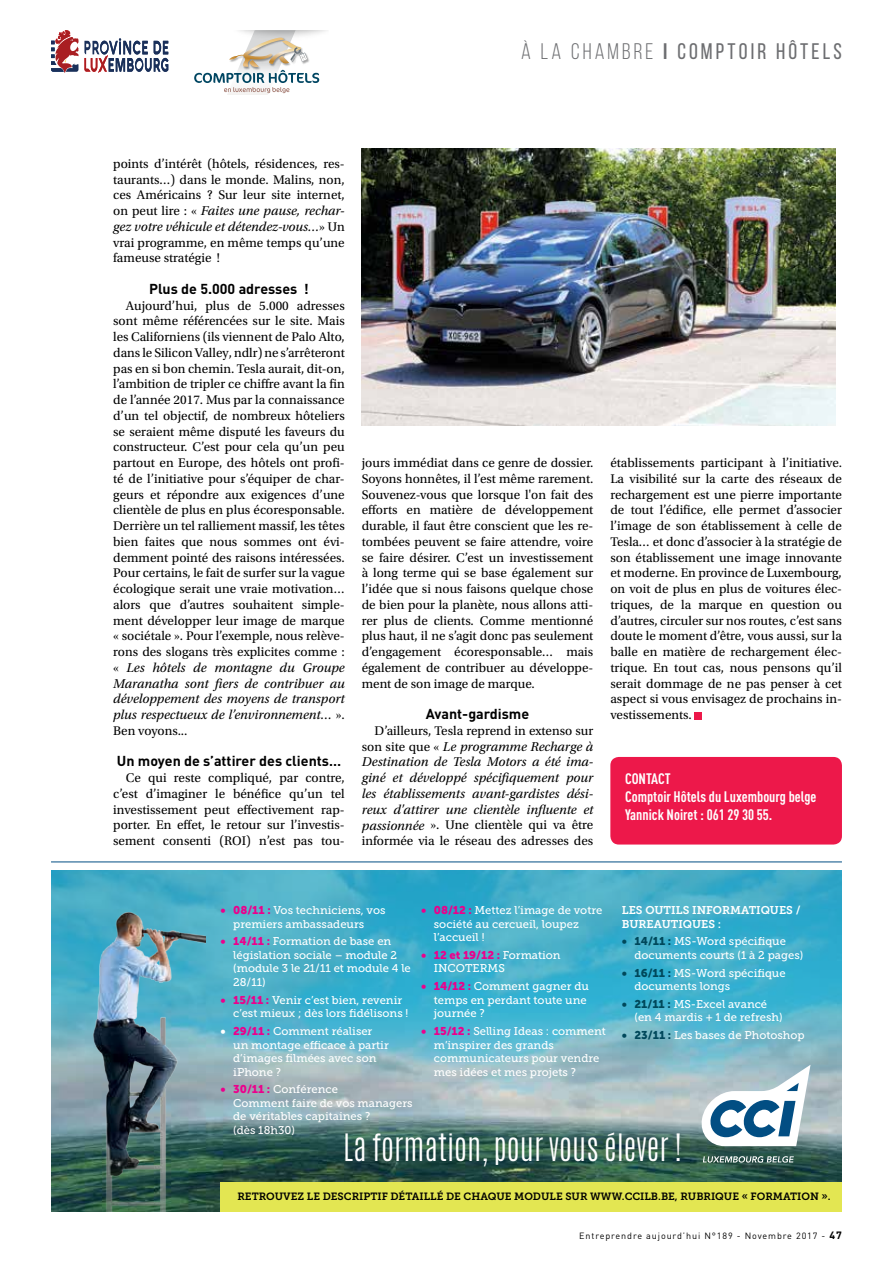
<style>
.page{position:relative;width:893px;height:1263px;background:#fff}
.page>*{position:absolute;margin:0;border:0;box-sizing:border-box;transform-origin:0 0}
.t1{font:300 31.5px "Antonio";color:#fff}
.t2{font:22.5px "Bebas Neue";letter-spacing:.14em;color:#6d6e71}
.t3{font:700 15px/18px "DIN Cond";color:#fff}
.t4{font:700 14.25px "DIN";color:#000}
.t5{font:italic 13.5px/15.8px "Utopia Std";color:#000;text-align:justify}
.t6{font:13.2px/15.8px "Utopia Std";color:#000;text-align:justify}
.t7{font:11.25px/13.5px "Museo Slab 500";color:#fff}
.t8{font:11.25px/13.5px "Museo Slab 700";color:#fff}
.t9{font:11.25px "Museo Sans 900";color:#ec008c}
.t10{font:10.5px "Museo Slab 700";color:#000}
.t11{font:9px "DIN";letter-spacing:.1em;color:#000}
.s1{font-style:inherit}
.s2{font-weight:700}
.s3{font-style:normal;font-size:13.2px}
.s4{font-style:italic;font-size:13.5px}
.s5{font-family:"Museo Sans 900";color:#ec008c}
.s6{font-family:"Museo Sans 900"}
.s7{font-family:"Museo Slab 500";color:#fff}
.s8{font-family:"Museo Sans 900";color:#00485b}
.s9{font-weight:700;font-size:10.5px}
</style>
<div class="page">
<div style="left:694px;top:712px;width:7px;height:7px;background:#ed184a"></div>
<img style="left:319px;top:30px;width:8px;height:3px">
<svg style="left:194px;top:30px;width:125px;height:65px"></svg>
<svg style="left:51px;top:30px;width:117px;height:43px"></svg>
<div style="left:610px;top:757px;width:232px;height:87px;background:#ed184a;border-radius:9px"></div>
<img style="left:362px;top:149px;width:473px;height:277px">
<hr style="left:51px;top:861px;width:791px;height:1px;background:#024e83">
<img style="left:51px;top:1085px;width:791px;height:127px">
<svg style="left:51px;top:870px;width:791px;height:215px;background:#52b2ca"></svg>
<img style="left:77px;top:889px;width:128px;height:323px">
<svg style="left:703px;top:1156px;width:91px;height:6px"></svg>
<svg style="left:699px;top:1065px;width:111px;height:81px"></svg>
<div style="left:220px;top:1182px;width:622px;height:30px;background:#e3e652"></div>
<h2 class="t2" style="left:521px;top:39px;width:322px"><span class="s1">À LA CHAMBRE</span> <span class="s2">I</span> COMPTOIR HÔTELS</h2>
<p class="t6" style="left:113px;top:156px;width:233px">points d’intérêt (hôtels, résidences, res&shy;taurants…) dans le monde. Malins, non, ces Américains ? Sur leur site internet,</p>
<p class="t5" style="left:113px;top:203px;width:233px"><span class="s3">on peut lire : «</span> Faites une pause, rechar&shy;gez votre véhicule et détendez-vous…<span class="s3">» Un</span></p>
<p class="t6" style="left:113px;top:235px;width:233px">vrai programme, en même temps qu’une fameuse stratégie !</p>
<p class="t4" style="left:149px;top:279px;width:161px">Plus de 5.000 adresses !</p>
<p class="t6" style="left:113px;top:298px;width:233px;text-indent:13px">Aujourd’hui, plus de 5.000 adresses sont même référencées sur le site. Mais les Californiens (ils viennent de Palo Alto, dans le Silicon Valley, ndlr) ne s’arrêteront pas en si bon chemin. Tesla aurait, dit-on, l’ambition de tripler ce chiffre avant la fin de l’année 2017. Mus par la connaissance d’un tel objectif, de nombreux hôteliers se seraient même disputé les faveurs du constructeur. C’est pour cela qu’un peu partout en Europe, des hôtels ont profi&shy;té de l’initiative pour s’équiper de char&shy;geurs et répondre aux exigences d’une clientèle de plus en plus écoresponsable.<br>Derrière un tel ralliement massif, les têtes bien faites que nous sommes ont évi&shy;demment pointé des raisons intéressées.<br>Pour certains, le fait de surfer sur la vague écologique serait une vraie motivation… alors que d’autres souhaitent simple&shy;ment développer leur image de marque « sociétale ». Pour l’exemple, nous relève&shy;rons des slogans très explicites comme :</p>
<p class="t5" style="left:113px;top:660px;width:233px"><span class="s3">«</span> Les hôtels de montagne du Groupe Maranatha sont fiers de contribuer au développement des moyens de transport plus respectueux de l’environnement… <span class="s3">».</span></p>
<p class="t6" style="left:113px;top:723px;width:76px">Ben voyons...</p>
<p class="t4" style="left:117px;top:752px;width:226px">Un moyen de s’attirer des clients…</p>
<p class="t6" style="left:113px;top:770px;width:233px;text-indent:13px">Ce qui reste compliqué, par contre, c’est d’imaginer le bénéfice qu’un tel investissement peut effectivement rap&shy;porter. En effet, le retour sur l’investis&shy;sement consenti (ROI) n’est pas tou-</p>
<p class="t6" style="left:362px;top:455px;width:233px">jours immédiat dans ce genre de dossier.<br>Soyons honnêtes, il l’est même rarement.<br>Souvenez-vous que lorsque l'on fait des efforts en matière de développement durable, il faut être conscient que les re&shy;tombées peuvent se faire attendre, voire se faire désirer. C’est un investissement à long terme qui se base également sur l’idée que si nous faisons quelque chose de bien pour la planète, nous allons atti&shy;rer plus de clients. Comme mentionné plus haut, il ne s’agit donc pas seulement d’engagement écoresponsable… mais également de contribuer au développe&shy;ment de son image de marque.</p>
<p class="t4" style="left:426px;top:704px;width:105px">Avant-gardisme</p>
<p class="t6" style="left:375px;top:723px;width:220px">D’ailleurs, Tesla reprend in extenso sur</p>
<p class="t5" style="left:362px;top:739px;width:233px"><span class="s3">son site que «</span> Le programme Recharge à Destination de Tesla Motors a été ima&shy;giné et développé spécifiquement pour les établissements avant-gardistes dési&shy;reux d'attirer une clientèle influente et</p>
<p class="t6" style="left:362px;top:817px;width:233px"><span class="s4">passionnée</span> ». Une clientèle qui va être informée via le réseau des adresses des</p>
<p class="t6" style="left:610px;top:455px;width:233px">établissements participant à l’initiative.<br>La visibilité sur la carte des réseaux de rechargement est une pierre importante de tout l’édifice, elle permet d’associer l’image de son établissement à celle de Tesla… et donc d’associer à la stratégie de son établissement une image innovante et moderne. En province de Luxembourg, on voit de plus en plus de voitures élec&shy;triques, de la marque en question ou d’autres, circuler sur nos routes, c’est sans doute le moment d’être, vous aussi, sur la balle en matière de rechargement élec&shy;trique. En tout cas, nous pensons qu’il serait dommage de ne pas penser à cet aspect si vous envisagez de prochains in&shy;vestissements.</p>
<p class="t3" style="left:625px;top:769px;width:193px">CONTACT<br>Comptoir Hôtels du Luxembourg belge<br>Yannick Noiret : 061 29 30 55.</p>
<p class="t7" style="left:233px;top:904px;width:154px;text-indent:-13px"><span class="s5">• 08/11 :</span> Vos techniciens, vos premiers ambassadeurs</p>
<p class="t7" style="left:233px;top:935px;width:179px;text-indent:-13px"><span class="s5">• 14/11 :</span> Formation de base en législation sociale – module 2 (module 3 le 21/11 et module 4 le<br>28/11)</p>
<p class="t7" style="left:233px;top:993px;width:177px;text-indent:-13px"><span class="s5">• 15/11 :</span> Venir c’est bien, revenir c’est mieux ; dès lors fidélisons !</p>
<p class="t7" style="left:233px;top:1024px;width:157px;text-indent:-13px"><span class="s6">•</span> <span class="s5">29/11 :</span> Comment réaliser un montage efficace à partir d’images filmées avec son iPhone ?</p>
<p class="t7" style="left:233px;top:1083px;width:181px;text-indent:-13px"><span class="s5">• 30/11 :</span> Conférence<br>Comment faire de vos managers de véritables capitaines ?<br>(dès 18h30)</p>
<p class="t7" style="left:434px;top:904px;width:170px;text-indent:-13px"><span class="s5">• 08/12 :</span> Mettez l’image de votre société au cercueil, loupez l’accueil !</p>
<p class="t9" style="left:421px;top:949px;width:141px">• 12 et 19/12 : <span class="s7">Formation</span></p>
<p class="t7" style="left:434px;top:962px;width:73px">INCOTERMS</p>
<p class="t7" style="left:434px;top:980px;width:156px;text-indent:-13px"><span class="s5">• 14/12 :</span> Comment gagner du temps en perdant toute une journée ?</p>
<p class="t7" style="left:434px;top:1024px;width:173px;text-indent:-13px"><span class="s5">• 15/12 :</span> Selling Ideas : comment m’inspirer des grands communicateurs pour vendre mes idées et mes projets ?</p>
<p class="t8" style="left:622px;top:904px;width:180px">LES OUTILS INFORMATIQUES /<br>BUREAUTIQUES :</p>
<p class="t7" style="left:634px;top:935px;width:170px;text-indent:-13px"><span class="s8">• 14/11 :</span> MS-Word spécifique documents courts (1 à 2 pages)</p>
<p class="t7" style="left:634px;top:966px;width:153px;text-indent:-13px"><span class="s8">• 16/11 :</span> MS-Word spécifique documents longs</p>
<p class="t7" style="left:634px;top:997px;width:150px;text-indent:-13px"><span class="s8">• 21/11 :</span> MS-Excel avancé (en 4 mardis + 1 de refresh)</p>
<p class="t7" style="left:622px;top:1029px;width:184px"><span class="s8">• 23/11 :</span> Les bases de Photoshop</p>
<h1 class="t1" style="left:343px;top:1125px;width:341px">La formation, pour vous élever !</h1>
<p class="t10" style="left:237px;top:1191px;width:595px">RETROUVEZ LE DESCRIPTIF DÉTAILLÉ DE CHAQUE MODULE SUR WWW.CCILB.BE, RUBRIQUE « FORMATION ».</p>
<p class="t11" style="left:579px;top:1231px;width:264px">Entreprendre aujourd’hui N°189 - Novembre 2017 - <span class="s9">47</span></p>
</div>
